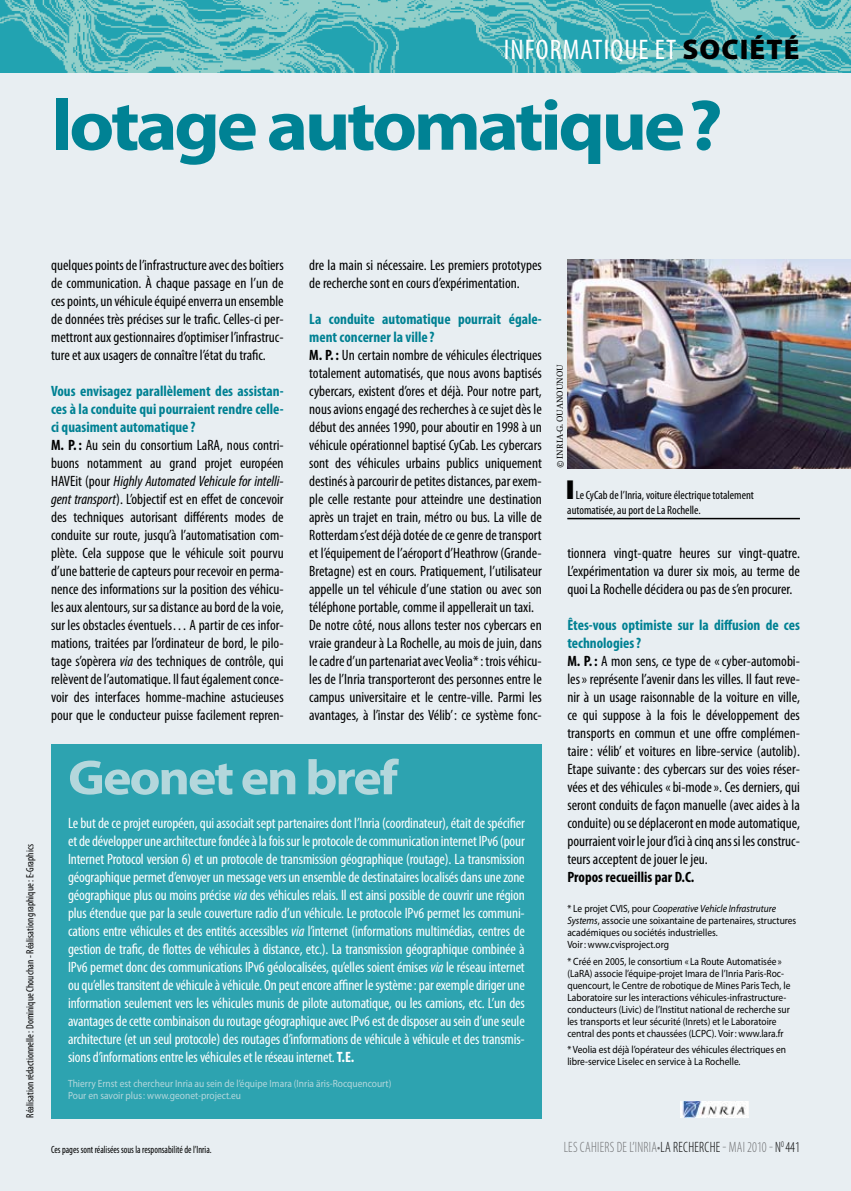
<style>
.page{position:relative;width:851px;height:1191px;background:#fff}
.page>*{position:absolute;margin:0;border:0;box-sizing:border-box;transform-origin:0 0}
.t1{font:700 72px "Myriad Pro";letter-spacing:-.045em;color:#008294;scale:1.09 1}
.t2{font:700 49.5px "Myriad Pro";letter-spacing:-.04em;color:#b4d7dc;scale:1.09 1}
.t3{font:condensed 28.5px "Myriad Pro";color:#fff}
.t4{font:900 28.5px "Myriad Pro";letter-spacing:.04em;color:#000}
.t5{font:condensed 15px/18px "Myriad Pro";color:#000}
.t6{font:condensed 15px/18px "Myriad Pro";letter-spacing:-.01em;color:#fff;text-align:justify}
.t7{font:300 condensed 15px "Myriad Pro";letter-spacing:.02em;color:#707173;scale:.9 1}
.t8{font:700 condensed 15px "Myriad Pro";color:#000}
.t9{font:condensed 12px/14.4px "Myriad Pro";color:#000}
.t10{font:10.5px/12px "Myriad Pro";color:#000;scale:.9 1}
.t11{font:10.5px/12px "Myriad Pro";color:#b4d7dc;scale:.9 1}
.t12{font:condensed 10.5px "Myriad Pro";color:#000}
.t13{font:condensed 10.5px "Myriad Pro";color:#000;scale:.9 1}
.t14{font:9px "Proforma";color:#000}
.s1{font-weight:400;font-stretch:condensed;color:#fff}
.s2{font-weight:700;color:#008193}
.s3{font-weight:700}
.s4{font-style:italic}
.s5{color:#000}
</style>
<div class="page">
<div style="left:0;top:0;width:850px;height:1191px;background:#e8eef2"></div>
<img style="left:680px;top:1101px;width:68px;height:16px">
<hr style="left:567px;top:518px;width:232px;height:1px;background:#000">
<div style="left:51px;top:744px;width:490px;height:374px;background:#2da3b0"></div>
<img style="left:0;top:0;width:850px;height:72px">
<img style="left:567px;top:259px;width:283px;height:209px">
<h3 class="t3" style="left:503px;top:32px;width:46px">INFORMATIQUE</h3>
<h3 class="t4" style="left:654px;top:30px;width:146px"><span class="s1">ET</span> SOCIÉTÉ</h3>
<h1 class="t1" style="left:51px;top:78px;width:617px">lotage automatique?</h1>
<p class="t12" style="left:24px;top:1117px;width:275px;rotate:-90deg">Réalisation rédactionnelle: Dominique Chouchan - Réalisation graphique: E-Graphics</p>
<p class="t5" style="left:51px;top:256px;width:234px;text-align:justify">quelques points de l’infrastructure avec des boîtiers de communication. À chaque passage en l’un de ces points, un véhicule équipé enverra un ensemble de données très précises sur le trafic. Celles-ci per&shy;mettront aux gestionnaires d’optimiser l’infrastruc&shy;ture et aux usagers de connaître l’état du trafic.</p>
<p class="t5" style="left:51px;top:382px;width:234px"><span class="s2">Vous envisagez parallèlement des assistan&shy;ces à la conduite qui pourraient rendre celle&shy;ci quasiment automatique ?<br></span><span class="s3">M. P. :</span> Au sein du consortium LaRA, nous contri&shy;buons notamment au grand projet européen HAVEit (pour <span class="s4">Highly Automated Vehicule for intelli&shy;gent transport</span>). L’objectif est en effet de concevoir des techniques autorisant différents modes de conduite sur route, jusqu’à l’automatisation com&shy;plète. Cela suppose que le véhicule soit pourvu d’une batterie de capteurs pour recevoir en perma&shy;nence des informations sur la position des véhicu&shy;les aux alentours, sur sa distance au bord de la voie, sur les obstacles éventuels… A partir de ces infor&shy;mations, traitées par l’ordinateur de bord, le pilo&shy;tage s’opèrera <span class="s4">via</span> des techniques de contrôle, qui relèvent de l’automatique. Il faut également conce&shy;voir des interfaces homme-machine astucieuses pour que le conducteur puisse facilement repren-</p>
<p class="t5" style="left:309px;top:256px;width:234px">dre la main si nécessaire. Les premiers prototypes de recherche sont en cours d’expérimentation.</p>
<p class="t5" style="left:309px;top:310px;width:234px"><span class="s2">La conduite automatique pourrait égale&shy;ment concerner la ville ?<br></span><span class="s3">M. P. :</span> Un certain nombre de véhicules électriques totalement automatisés, que nous avons baptisés cybercars, existent d’ores et déjà. Pour notre part, nous avions engagé des recherches à ce sujet dès le début des années 1990, pour aboutir en 1998 à un véhicule opérationnel baptisé CyCab. Les cybercars sont des véhicules urbains publics uniquement destinés à parcourir de petites distances, par exem&shy;ple celle restante pour atteindre une destination après un trajet en train, métro ou bus. La ville de Rotterdam s’est déjà dotée de ce genre de transport et l’équipement de l’aéroport d’Heathrow (Grande-Bretagne) est en cours. Pratiquement, l’utilisateur appelle un tel véhicule d’une station ou avec son téléphone portable, comme il appellerait un taxi.<br>De notre côté, nous allons tester nos cybercars en vraie grandeur à La Rochelle, au mois de juin, dans le cadre d’un partenariat avec Veolia*: trois véhicu&shy;les de l’Inria transporteront des personnes entre le campus universitaire et le centre-ville. Parmi les avantages, à l’instar des Vélib’: ce système fonc-</p>
<h2 class="t2" style="left:68px;top:745px;width:304px">Geonet en bref</h2>
<p class="t6" style="left:68px;top:814px;width:458px">Le but de ce projet européen, qui associait sept partenaires dont l’Inria (coordinateur), était de spécifier et de développer une architecture fondée à la fois sur le protocole de communication internet IPv6(pour Internet Protocol version 6) et un protocole de transmission géographique (routage). La transmission géographique permet d’envoyer un message vers un ensemble de destinataires localisés dans une zone géographique plus ou moins précise <span class="s4">via</span> des véhicules relais. Il est ainsi possible de couvrir une région plus étendue que par la seule couverture radio d’un véhicule. Le protocole IPv6 permet les communi&shy;cations entre véhicules et des entités accessibles <span class="s4">via</span> l’internet (informations multimédias, centres de gestion de trafic, de flottes de véhicules à distance, etc.). La transmission géographique combinée à IPv6 permet donc des communications IPv6 géolocalisées, qu’elles soient émises <span class="s4">via</span> le réseau internet ou qu’elles transitent de véhicule à véhicule. On peut encore affiner le système: par exemple diriger une information seulement vers les véhicules munis de pilote automatique, ou les camions, etc. L’un des avantages de cette combinaison du routage géographique avec IPv6est de disposer au sein d’une seule architecture (et un seul protocole) des routages d’informations de véhicule à véhicule et des transmis&shy;sions d’informations entre les véhicules et le réseau internet. <span class="s3">T.E.</span></p>
<p class="t11" style="left:68px;top:1077px;width:361px">Thierry Ernst est chercheur Inria au sein de l’équipe Imara (Inria äris-Rocquencourt)<br>Pour en savoir plus: www.geonet-project.eu</p>
<p class="t14" style="left:554px;top:468px;width:105px;rotate:-90deg">© Inria-G. Ouanounou</p>
<p class="t9" style="left:567px;top:488px;width:188px">■ Le CyCab de l’Inria, voiture électrique totalement automatisée, au port de La Rochelle.</p>
<p class="t5" style="left:567px;top:544px;width:234px;text-align:justify">tionnera vingt-quatre heures sur vingt-quatre.<br>L’expérimentation va durer six mois, au terme de quoi La Rochelle décidera ou pas de s’en procurer.</p>
<p class="t5" style="left:567px;top:616px;width:234px"><span class="s2">Êtes-vous optimiste sur la diffusion de ces technologies?<br></span><span class="s3">M. P. :</span> A mon sens, ce type de «cyber-automobi&shy;les» représente l’avenir dans les villes. Il faut reve&shy;nir à un usage raisonnable de la voiture en ville, ce qui suppose à la fois le développement des transports en commun et une offre complémen&shy;taire: vélib’ et voitures en libre-service (autolib).<br>Etape suivante: des cybercars sur des voies réser&shy;vées et des véhicules «bi-mode». Ces derniers, qui seront conduits de façon manuelle (avec aides à la conduite) ou se déplaceront en mode automatique, pourraient voir le jour d’ici à cinq ans si les construc&shy;teurs acceptent de jouer le jeu.</p>
<p class="t8" style="left:567px;top:868px;width:129px">Propos recueillis par D.C.</p>
<p class="t10" style="left:567px;top:902px;width:256px">* Le projet CVIS, pour <span class="s4">Cooperative Vehicle Infrastruture Systems</span>, associe une soixantaine de partenaires, structures académiques ou sociétés industrielles.<br>Voir: www.cvisproject.org</p>
<p class="t10" style="left:567px;top:955px;width:249px">* Créé en 2005, le consortium « La Route Automatisée» (LaRA) associe l’équipe-projet Imara de l’Inria Paris-Roc&shy;quencourt, le Centre de robotique de Mines Paris Tech, le Laboratoire sur les interactions véhicules-infrastructure&shy;conducteurs (Livic) de l’Institut national de recherche sur les transports et leur sécurité (Inrets) et le Laboratoire central des ponts et chaussées (LCPC). Voir: www.lara.fr</p>
<p class="t10" style="left:567px;top:1043px;width:244px">* Veolia est déjà l’opérateur des véhicules électriques en libre-service Liselec en service à La Rochelle.</p>
<p class="t13" style="left:51px;top:1142px;width:180px">Ces pages sont réalisées sous la responsabilité de l’Inria.</p>
<p class="t7" style="left:563px;top:1138px;width:264px">LES CAHIERS DE L’INRIA•<span class="s5">LA RECHERCHE</span> - MAI 2010- <span class="s5">N</span><sup>0</sup><span class="s5">441</span></p>
</div>
